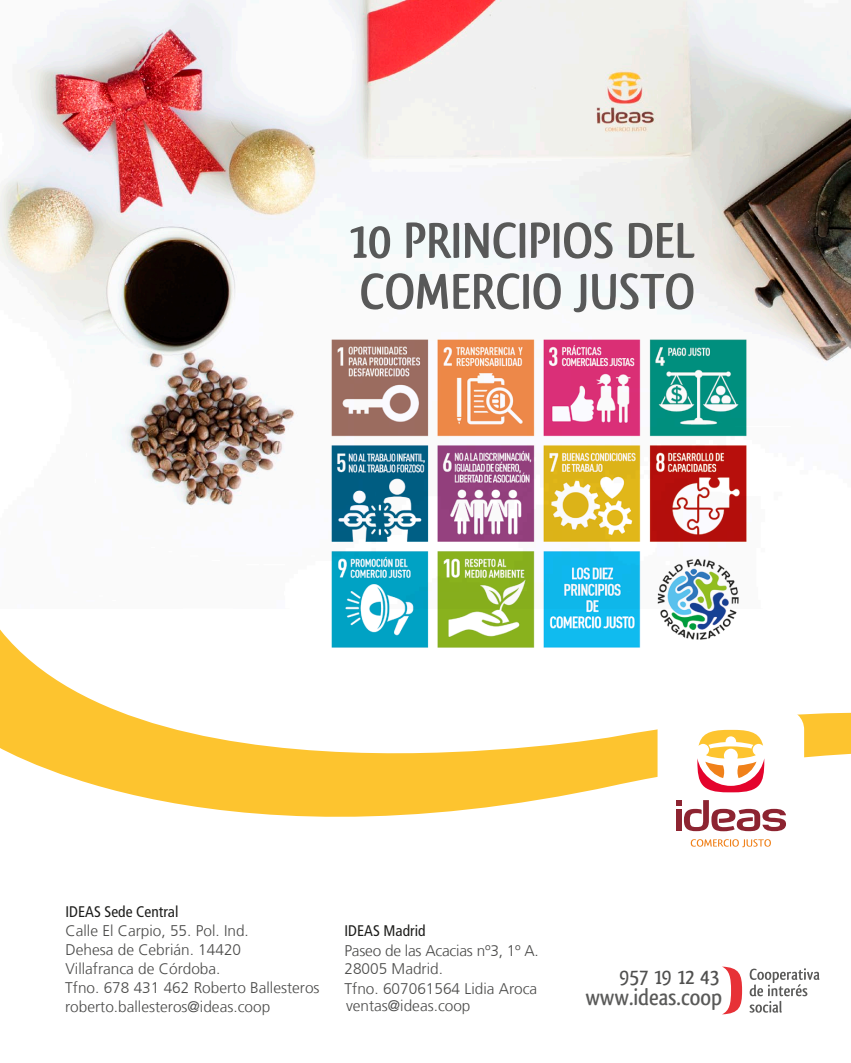
<style>
.page{position:relative;width:851px;height:1063px;background:#fff}
.page>*{position:absolute;margin:0;border:0;box-sizing:border-box;transform-origin:0 0}
.t1{font:700 52.5px/51px "Qlassik";color:#3d3d3c}
.t2{font:500 24px "Qlassik";color:#5a5a59}
.t3{font:500 22.05px "Qlassik";color:#50504f}
.t4{font:300 15.45px/19px "Frutiger LT";color:#4b4b4a}
.t5{font:condensed 15.45px "Frutiger LT";color:#1d1d1b}
</style>
<div class="page">
<svg style="left:0;top:629px;width:850px;height:188px"></svg>
<div style="left:657px;top:709px;width:147px;height:159px;background:#fff;border-radius:20px"></div>
<svg style="left:676px;top:800px;width:109px;height:31px"></svg>
<svg style="left:690px;top:839px;width:80px;height:8px"></svg>
<svg style="left:697px;top:730px;width:67px;height:62px"></svg>
<svg style="left:723px;top:967px;width:19px;height:47px"></svg>
<svg style="left:749px;top:968px;width:70px;height:45px"></svg>
<img style="left:0;top:0;width:850px;height:506px">
<img style="left:322px;top:273px;width:433px;height:384px">
<h1 class="t1" style="left:347px;top:215px;width:349px">10 PRINCIPIOS DEL<br>COMERCIO JUSTO</h1>
<p class="t5" style="left:65px;top:903px;width:114px">IDEAS Sede Central</p>
<p class="t4" style="left:65px;top:922px;width:185px">Calle El Carpio, 55. Pol. Ind.<br>Dehesa de Cebrián. 14420<br>Villafranca de Córdoba.</p>
<p class="t4" style="left:65px;top:998px;width:206px">roberto.ballesteros@ideas.coop</p>
<p class="t4" style="left:65px;top:979px;width:256px">Tfno. 678 431 462 Roberto Ballesteros</p>
<p class="t5" style="left:344px;top:922px;width:83px">IDEAS Madrid</p>
<p class="t4" style="left:344px;top:942px;width:196px;line-height:18.3px">Paseo de las Acacias nº3, 1º A.<br>28005 Madrid.</p>
<p class="t4" style="left:344px;top:980px;width:194px;line-height:16.8px">Tfno. 607061564 Lidia Aroca ventas@ideas.coop</p>
<h3 class="t3" style="left:619px;top:963px;width:102px">957 19 12 43</h3>
<h2 class="t2" style="left:585px;top:983px;width:138px">www.ideas.coop</h2>
</div>
